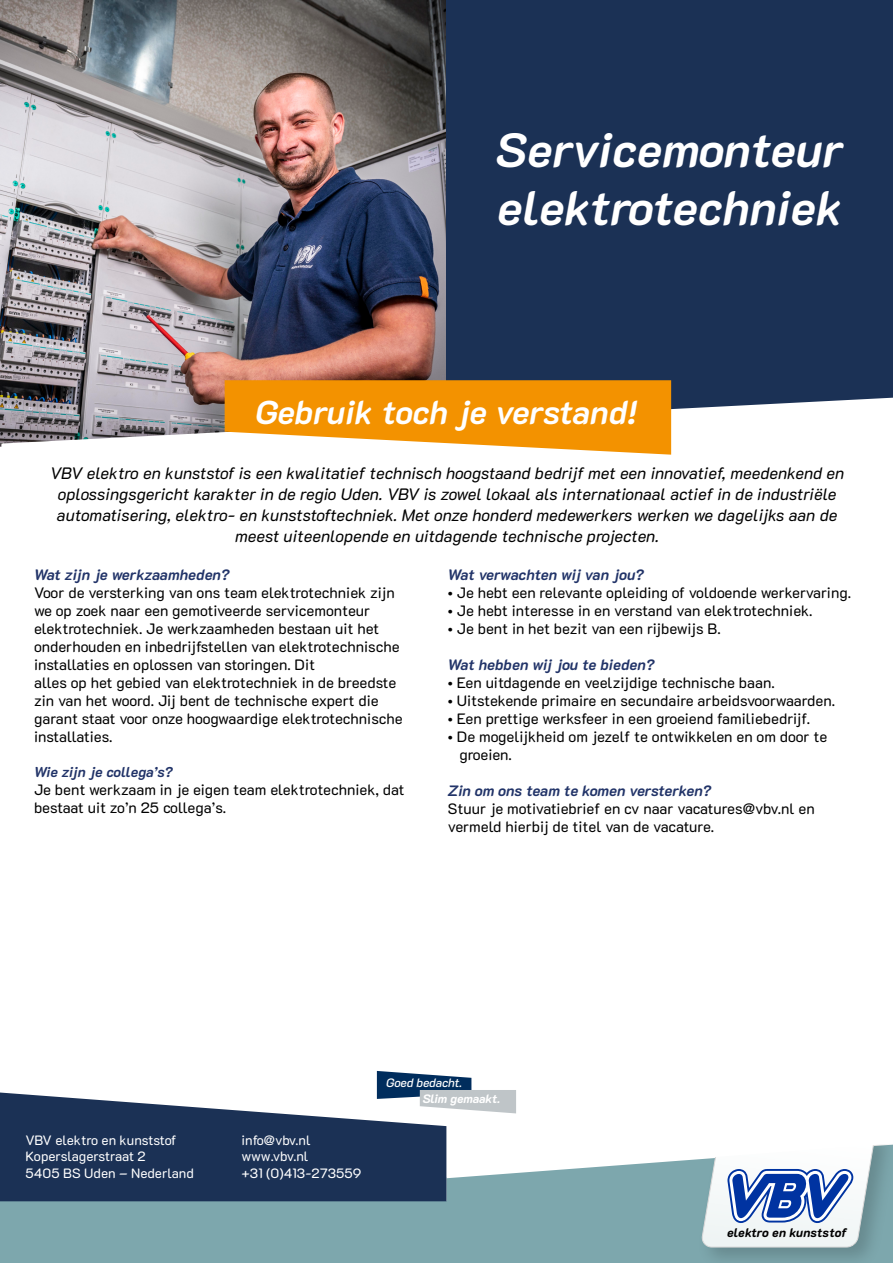
<style>
.page{position:relative;width:893px;height:1263px;background:#fff}
.page>*{position:absolute;margin:0;border:0;box-sizing:border-box;transform-origin:0 0}
.t1{font:italic 700 48px/57.6px "K2 D";color:#fff}
.t2{font:italic 700 33px "K2 D";letter-spacing:-.025em;color:#fff}
.t3{font:italic 16.5px/21px "K2 D";color:#000;text-align:center}
.t4{font:15px/18px "K2 D";color:#000}
.t5{font:italic 700 15px "K2 D";letter-spacing:-.01em;color:#213368}
.t6{font:italic 700 14.25px "K2 D";letter-spacing:-.01em;color:#213368}
.t7{font:13.5px "K2 D";color:#fff}
.t8{font:italic 800 12.45px "K2 D";letter-spacing:-.005em;color:#000}
.t9{font:italic 800 12.15px "K2 D";letter-spacing:-.015em;color:#fff}
.t10{font:italic 500 12.15px "K2 D";letter-spacing:-.015em;color:#fff}
</style>
<div class="page">
<img style="left:0;top:0;width:446px;height:446px">
<div style="left:446px;top:0;width:447px;height:446px;background:#1b3155"></div>
<svg style="left:1px;top:398px;width:892px;height:57px"></svg>
<svg style="left:225px;top:380px;width:446px;height:75px"></svg>
<div style="left:0;top:1201px;width:893px;height:62px;background:#7da7ad"></div>
<svg style="left:0;top:1092px;width:446px;height:109px;fill:#1b3155"></svg>
<svg style="left:377px;top:1071px;width:139px;height:42px"></svg>
<img style="left:709px;top:1247px;width:160px;height:12px">
<svg style="left:446px;top:1126px;width:447px;height:121px"></svg>
<h1 class="t1" style="left:496px;top:122px;width:349px">Servicemonteur elektrotechniek</h1>
<h2 class="t2" style="left:256px;top:393px;width:383px">Gebruik toch je verstand!</h2>
<p class="t3" style="left:50px;top:463px;width:796px">VBV elektro en kunststof is een kwalitatief technisch hoogstaand bedrijf met een innovatief, meedenkend en oplossingsgericht karakter in de regio Uden. VBV is zowel lokaal als internationaal actief in de industriële automatisering, elektro- en kunststoftechniek. Met onze honderd medewerkers werken we dagelijks aan de meest uiteenlopende en uitdagende technische projecten.</p>
<p class="t5" style="left:34px;top:566px;width:197px">Wat zijn je werkzaamheden?</p>
<p class="t4" style="left:34px;top:584px;width:370px">Voor de versterking van ons team elektrotechniek zijn we op zoek naar een gemotiveerde servicemonteur elektrotechniek. Je werkzaamheden bestaan uit het onderhouden en inbedrijfstellen van elektrotechnische installaties en oplossen van storingen. Dit<br>alles op het gebied van elektrotechniek in de breedste zin van het woord. Jij bent de technische expert die garant staat voor onze hoogwaardige elektrotechnische installaties.</p>
<p class="t6" style="left:34px;top:764px;width:140px">Wie zijn je collega’s?</p>
<p class="t4" style="left:34px;top:781px;width:372px">Je bent werkzaam in je eigen team elektrotechniek, dat bestaat uit zo’n 25 collega’s.</p>
<p class="t5" style="left:448px;top:566px;width:197px">Wat verwachten wij van jou?</p>
<p class="t4" style="left:448px;top:584px;width:405px">• Je hebt een relevante opleiding of voldoende werkervaring.</p>
<p class="t4" style="left:448px;top:602px;width:366px">• Je hebt interesse in en verstand van elektrotechniek.</p>
<p class="t4" style="left:448px;top:620px;width:274px">• Je bent in het bezit van een rijbewijs B.</p>
<p class="t5" style="left:448px;top:656px;width:208px">Wat hebben wij jou te bieden?</p>
<p class="t4" style="left:448px;top:674px;width:328px">• Een uitdagende en veelzijdige technische baan.</p>
<p class="t4" style="left:448px;top:692px;width:389px">• Uitstekende primaire en secundaire arbeidsvoorwaarden.</p>
<p class="t4" style="left:448px;top:710px;width:364px">• Een prettige werksfeer in een groeiend familiebedrijf.</p>
<p class="t4" style="left:459px;top:728px;width:369px;text-indent:-12px">• De mogelijkheid om jezelf te ontwikkelen en om door te groeien.</p>
<p class="t5" style="left:448px;top:782px;width:265px">Zin om ons team te komen versterken?</p>
<p class="t4" style="left:448px;top:800px;width:368px">Stuur je motivatiebrief en cv naar vacatures@vbv.nl en vermeld hierbij de titel van de vacature.</p>
<p class="t10" style="left:386px;top:1076px;width:77px">Goed bedacht.</p>
<p class="t7" style="left:26px;top:1132px;width:152px">VBV elektro en kunststof</p>
<p class="t7" style="left:242px;top:1132px;width:71px">info@vbv.nl</p>
<p class="t7" style="left:26px;top:1149px;width:122px">Koperslagerstraat 2</p>
<p class="t7" style="left:242px;top:1149px;width:68px">www.vbv.nl</p>
<p class="t7" style="left:26px;top:1165px;width:170px">5405 BS Uden – Nederland</p>
<p class="t7" style="left:242px;top:1165px;width:121px">+31 (0)413-273559</p>
<p class="t9" style="left:423px;top:1091px;width:79px">Slim gemaakt.</p>
<p class="t8" style="left:727px;top:1225px;width:121px">elektro en kunststof</p>
</div>
